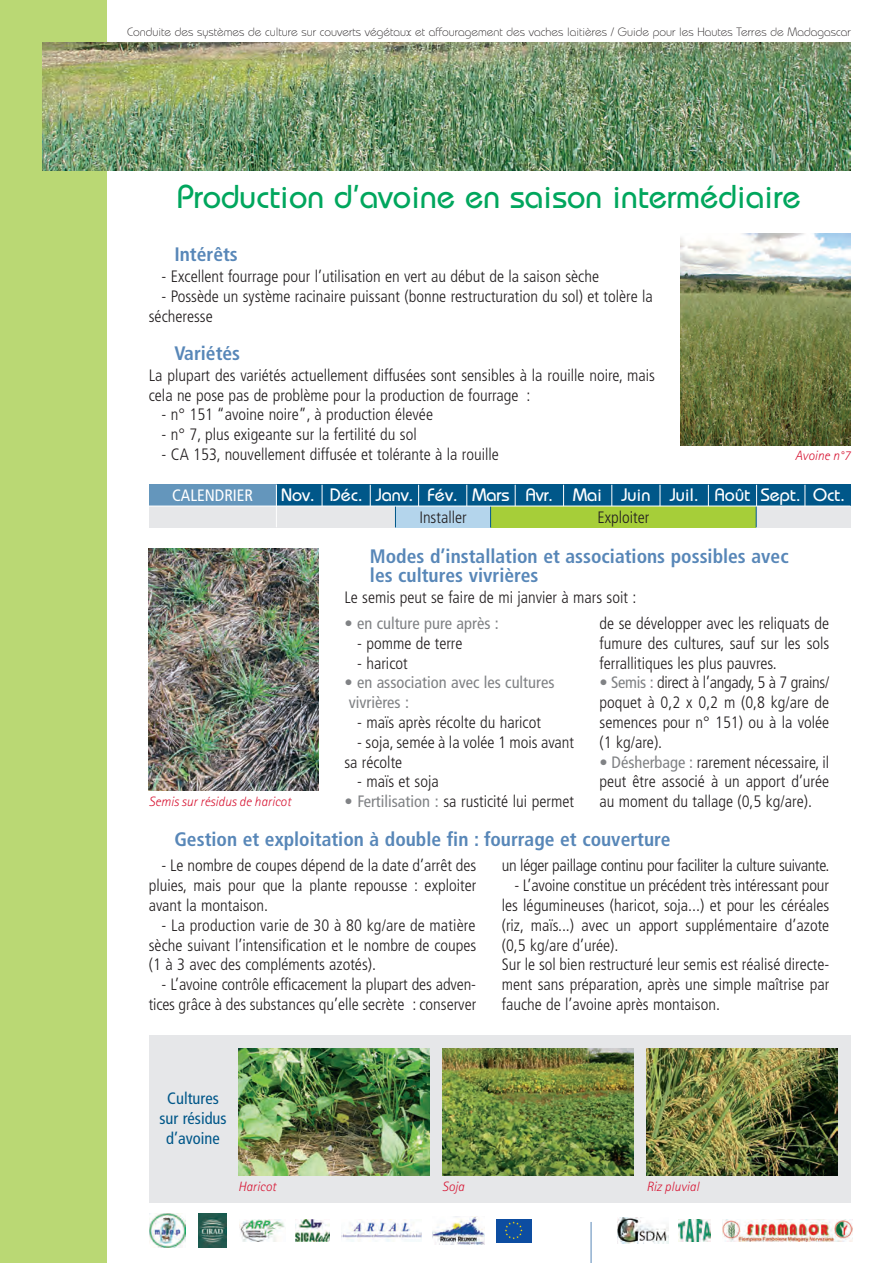
<style>
.page{position:relative;width:893px;height:1263px;background:#fff}
.page>*{position:absolute;margin:0;border:0;box-sizing:border-box;transform-origin:0 0}
.t1{font:500 33px "Bauhaus";color:#00a65d}
.t2{font:700 condensed 19.5px/18.9px "Frutiger";color:#5887b8}
.t3{font:500 18px "Bauhaus";color:#fff}
.t4{font:300 condensed 16.5px/19.8px "Frutiger";color:#231f20;text-align:justify}
.t5{font:condensed 16.5px/19.8px "Frutiger";color:#808285}
.t6{font:300 condensed 16.5px "Frutiger";letter-spacing:-.02em;color:#231f20}
.t7{font:condensed 16.5px/19.8px "Frutiger";color:#005789;text-align:center}
.t8{font:condensed 16.5px "Frutiger";color:#fff}
.t9{font:italic 300 13.5px "Rotis Sans Serif";color:#d71634}
.t10{font:300 12px "Bauhaus";color:#231f20}
.s1{font-weight:400;color:#808285}
</style>
<div class="page">
<div style="left:0;top:0;width:106px;height:1263px;background:#bad874"></div>
<img style="left:43px;top:43px;width:807px;height:127px">
<img style="left:680px;top:233px;width:170px;height:213px">
<img style="left:149px;top:549px;width:170px;height:241px">
<div style="left:149px;top:506px;width:701px;height:21px;background:#e6e7e9"></div>
<div style="left:491px;top:506px;width:265px;height:22px;background:#a6ce39"></div>
<div style="left:395px;top:506px;width:96px;height:21px;background:#b4d5ec"></div>
<svg style="left:395px;top:507px;width:1px;height:20px"></svg>
<svg style="left:490px;top:507px;width:1px;height:20px"></svg>
<div style="left:276px;top:485px;width:574px;height:21px;background:#005789"></div>
<div style="left:149px;top:485px;width:127px;height:21px;background:#6496bc"></div>
<svg style="left:322px;top:485px;width:1px;height:21px"></svg>
<svg style="left:370px;top:485px;width:1px;height:21px"></svg>
<svg style="left:418px;top:485px;width:1px;height:21px"></svg>
<svg style="left:466px;top:485px;width:1px;height:21px"></svg>
<svg style="left:515px;top:485px;width:1px;height:21px"></svg>
<svg style="left:563px;top:485px;width:1px;height:21px"></svg>
<svg style="left:611px;top:485px;width:1px;height:21px"></svg>
<svg style="left:660px;top:485px;width:1px;height:21px"></svg>
<svg style="left:708px;top:485px;width:1px;height:21px"></svg>
<svg style="left:756px;top:485px;width:1px;height:42px"></svg>
<svg style="left:805px;top:485px;width:1px;height:21px"></svg>
<hr style="left:276px;top:485px;width:1px;height:42px;background:#fff">
<div style="left:149px;top:1035px;width:701px;height:168px;background:#e6e7e9"></div>
<img style="left:238px;top:1048px;width:191px;height:128px">
<img style="left:442px;top:1048px;width:191px;height:128px">
<img style="left:646px;top:1048px;width:192px;height:128px">
<img style="left:150px;top:1213px;width:36px;height:34px">
<img style="left:199px;top:1213px;width:28px;height:34px">
<img style="left:296px;top:1219px;width:33px;height:23px">
<img style="left:432px;top:1216px;width:52px;height:28px">
<div style="left:496px;top:1219px;width:35px;height:23px;background:#0d4da1"></div>
<svg style="left:505px;top:1221px;width:18px;height:18px"></svg>
<svg style="left:725px;top:1219px;width:128px;height:23px"></svg>
<img style="left:722px;top:1220px;width:131px;height:21px">
<svg style="left:617px;top:1217px;width:51px;height:27px"></svg>
<img style="left:617px;top:1218px;width:51px;height:25px">
<img style="left:341px;top:1220px;width:81px;height:21px">
<img style="left:239px;top:1219px;width:46px;height:23px">
<img style="left:679px;top:1220px;width:31px;height:21px">
<hr style="left:591px;top:1222px;width:1px;height:41px;background:#5887b8">
<hr style="left:149px;top:506px;width:701px;height:1px;background:#fff">
<p class="t10" style="left:127px;top:28px;width:725px">Conduite des systèmes de culture sur couverts végétaux et affouragement des vaches laitières / Guide pour les Hautes Terres de Madagascar</p>
<h1 class="t1" style="left:177px;top:185px;width:625px">Production d’avoine en saison intermédiaire</h1>
<p class="t2" style="left:174px;top:247px;width:65px">Intérêts</p>
<p class="t4" style="left:162px;top:268px;width:439px">- Excellent fourrage pour l’utilisation en vert au début de la saison sèche</p>
<p class="t4" style="left:149px;top:288px;width:505px;text-indent:13px">- Possède un système racinaire puissant (bonne restructuration du sol) et tolère la sécheresse</p>
<p class="t2" style="left:174px;top:345px;width:67px">Variétés</p>
<p class="t4" style="left:149px;top:367px;width:508px">La plupart des variétés actuellement diffusées sont sensibles à la rouille noire, mais cela ne pose pas de problème pour la production de fourrage :</p>
<p class="t4" style="left:162px;top:406px;width:273px">- n° 151 “avoine noire”, à production élevée</p>
<p class="t4" style="left:162px;top:426px;width:257px">- n° 7, plus exigeante sur la fertilité du sol</p>
<p class="t4" style="left:162px;top:446px;width:339px">- CA 153, nouvellement diffusée et tolérante à la rouille</p>
<p class="t9" style="left:795px;top:451px;width:57px">Avoine n°7</p>
<p class="t8" style="left:172px;top:489px;width:83px">CALENDRIER</p>
<p class="t3" style="left:281px;top:489px;width:565px">Nov. Déc. Janv. Fév. Mars Avr. Mai Juin Juil. Août Sept. Oct.</p>
<p class="t4" style="left:419px;top:508px;width:49px">Installer</p>
<p class="t4" style="left:597px;top:508px;width:53px">Exploiter</p>
<p class="t2" style="left:370px;top:548px;width:420px">Modes d’installation et associations possibles avec les cultures vivrières</p>
<p class="t4" style="left:344px;top:589px;width:293px">Le semis peut se faire de mi janvier à mars soit :</p>
<p class="t4" style="left:600px;top:615px;width:231px">de se développer avec les reliquats de fumure des cultures, sauf sur les sols ferrallitiques les plus pauvres.</p>
<p class="t4" style="left:600px;top:674px;width:231px"><span class="s1">• Semis :</span> direct à l’angady, 5 à 7 grains/ poquet à 0,2 x 0,2 m (0,8 kg/are de semences pour n° 151) ou à la volée (1 kg/are).</p>
<p class="t4" style="left:600px;top:753px;width:231px"><span class="s1">• Désherbage :</span> rarement nécessaire, il peut être associé à un apport d’urée au moment du tallage (0,5 kg/are).</p>
<p class="t2" style="left:174px;top:831px;width:498px">Gestion et exploitation à double fin : fourrage et couverture</p>
<p class="t5" style="left:344px;top:615px;width:156px">• en culture pure après :</p>
<p class="t4" style="left:357px;top:634px;width:107px">- pomme de terre</p>
<p class="t4" style="left:357px;top:654px;width:52px">- haricot</p>
<p class="t5" style="left:344px;top:674px;width:211px">• en association avec les cultures vivrières :</p>
<p class="t4" style="left:357px;top:714px;width:185px">- maïs après récolte du haricot</p>
<p class="t4" style="left:344px;top:733px;width:231px;text-indent:13px">- soja, semée à la volée 1 mois avant sa récolte</p>
<p class="t4" style="left:357px;top:773px;width:83px">- maïs et soja</p>
<p class="t4" style="left:344px;top:793px;width:231px"><span class="s1">• Fertilisation :</span> sa rusticité lui permet</p>
<p class="t9" style="left:149px;top:797px;width:144px">Semis sur résidus de haricot</p>
<p class="t4" style="left:149px;top:857px;width:329px;text-indent:13px">- Le nombre de coupes dépend de la date d’arrêt des pluies, mais pour que la plante repousse : exploiter avant la montaison.</p>
<p class="t4" style="left:149px;top:916px;width:329px;text-indent:13px">- La production varie de 30 à 80 kg/are de matière sèche suivant l’intensification et le nombre de coupes (1 à 3 avec des compléments azotés).</p>
<p class="t4" style="left:149px;top:976px;width:329px;text-align:right">- L’avoine contrôle efficacement la plupart des adven&shy;tices grâce à des substances qu’elle secrète : conserver</p>
<p class="t6" style="left:502px;top:859px;width:329px">un léger paillage continu pour faciliter la culture suivante.</p>
<p class="t4" style="left:502px;top:877px;width:329px;text-align:left;text-indent:13px">- L’avoine constitue un précédent très intéressant pour les légumineuses (haricot, soja...) et pour les céréales (riz, maïs...) avec un apport supplémentaire d’azote (0,5 kg/are d’urée).<br>Sur le sol bien restructuré leur semis est réalisé directe&shy;ment sans préparation, après une simple maîtrise par fauche de l’avoine après montaison.</p>
<p class="t7" style="left:159px;top:1090px;width:69px">Cultures sur résidus d’avoine</p>
<p class="t9" style="left:238px;top:1182px;width:39px">Haricot</p>
<p class="t9" style="left:442px;top:1182px;width:24px">Soja</p>
<p class="t9" style="left:646px;top:1182px;width:54px">Riz pluvial</p>
</div>
